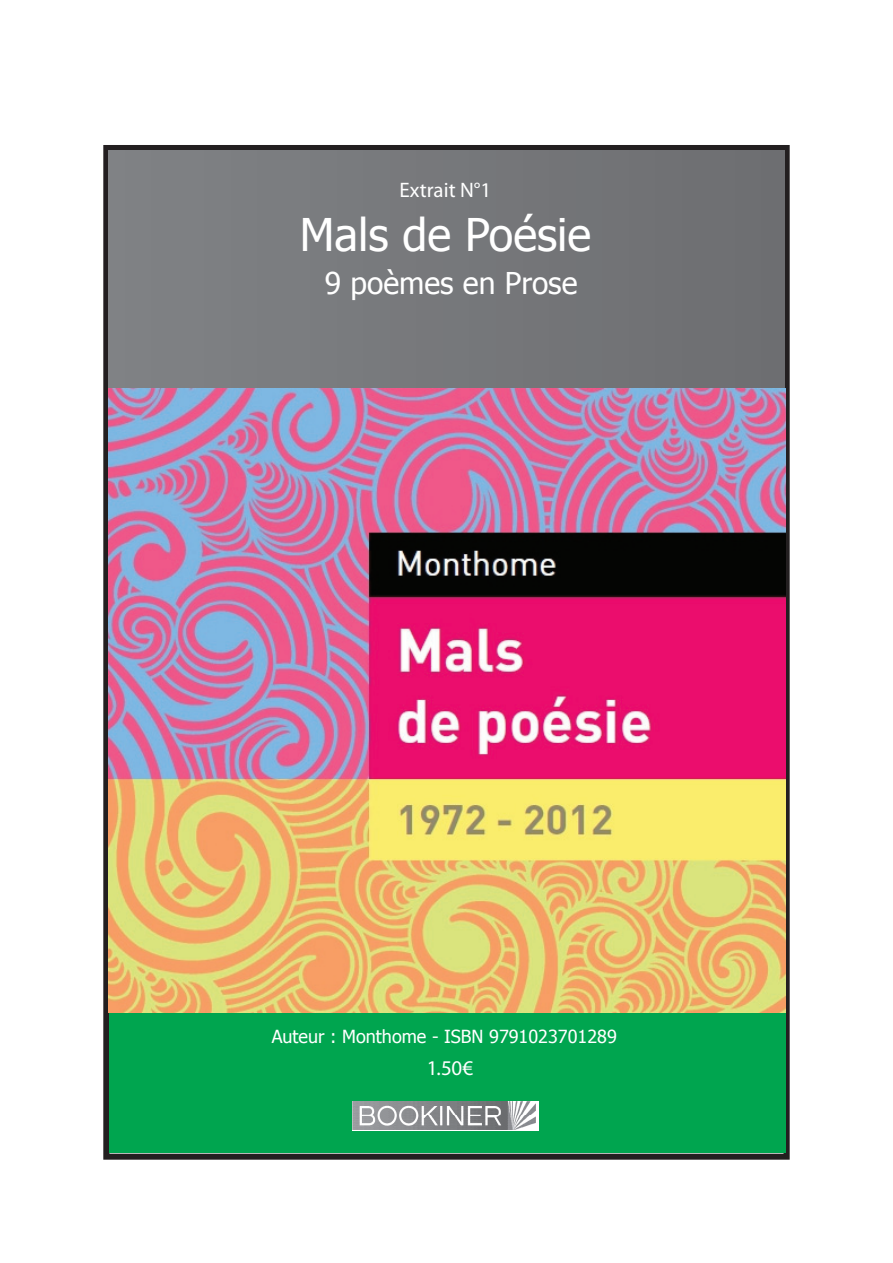
<style>
.page{position:relative;width:893px;height:1263px;background:#fff}
.page>*{position:absolute;margin:0;border:0;box-sizing:border-box;transform-origin:0 0}
.t1{font:45px "Tahoma";color:#fff}
.t2{font:30px "Tahoma";color:#fff}
.t3{font:21px "Myriad Pro";color:#fff}
.t4{font:18px "Tahoma";color:#fff}
</style>
<div class="page">
<div style="left:103px;top:145px;width:687px;height:1015px;border:6px solid #231f20"></div>
<div style="left:108px;top:151px;width:676px;height:240px;background:#76787b"></div>
<div style="left:109px;top:1012px;width:676px;height:141px;background:#00a54f"></div>
<img style="left:352px;top:1101px;width:187px;height:30px">
<img style="left:108px;top:388px;width:677px;height:624px">
<p class="t3" style="left:400px;top:177px;width:93px">Extrait N°1</p>
<h1 class="t1" style="left:300px;top:205px;width:293px">Mals de Poésie</h1>
<h2 class="t2" style="left:325px;top:263px;width:254px">9 poèmes en Prose</h2>
<p class="t4" style="left:272px;top:1024px;width:347px">Auteur : Monthome - ISBN 9791023701289</p>
<p class="t3" style="left:427px;top:1055px;width:48px">1.50€</p>
</div>
